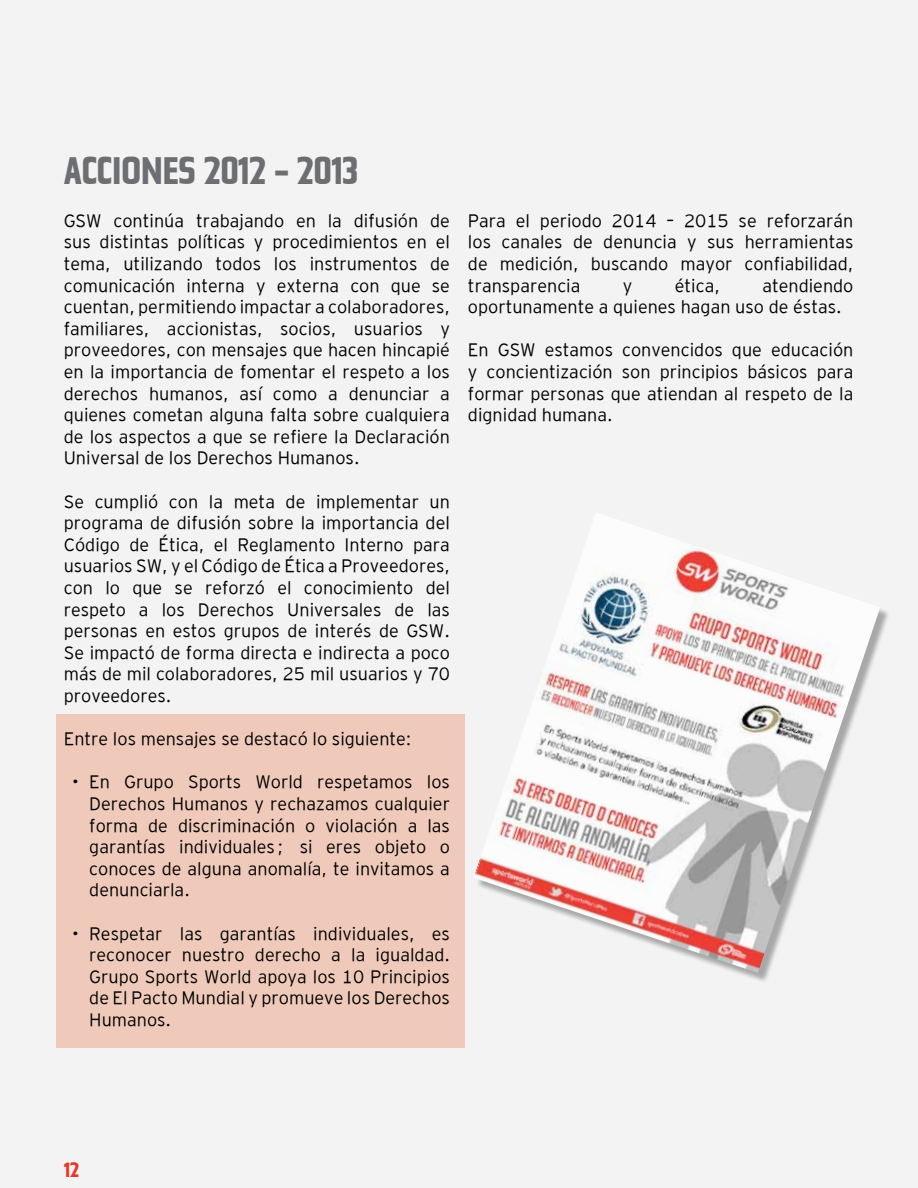
<style>
.page{position:relative;width:918px;height:1188px;background:#f3f3f3}
.page>*{position:absolute;margin:0;border:0;box-sizing:border-box;transform-origin:0 0}
.t1{font:700 expanded 39px "Tasse";color:#6d6e71}
.t2{font:700 expanded 21px "Tasse";color:#ea3529}
.t3{font:18px/21.6px "Interstate Light Mono Light Mono";color:#000;text-align:justify}
</style>
<div class="page">
<div style="left:56px;top:714px;width:408px;height:334px;background:#efcaba"></div>
<img style="left:475px;top:550px;width:405px;height:423px">
<h1 class="t1" style="left:64px;top:148px;width:296px">ACCIONES 2012 - 2013</h1>
<p class="t3" style="left:64px;top:210px;width:388px">GSW continúa trabajando en la difusión de sus distintas políticas y procedimientos en el tema, utilizando todos los instrumentos de comunicación interna y externa con que se cuentan, permitiendo impactar a colaboradores, familiares, accionistas, socios, usuarios y proveedores, con mensajes que hacen hincapié en la importancia de fomentar el respeto a los derechos humanos, así como a denunciar a quienes cometan alguna falta sobre cualquiera de los aspectos a que se refiere la Declaración Universal de los Derechos Humanos.</p>
<p class="t3" style="left:64px;top:490px;width:388px">Se cumplió con la meta de implementar un programa de difusión sobre la importancia del Código de Ética, el Reglamento Interno para usuarios SW, y el Código de Ética a Proveedores, con lo que se reforzó el conocimiento del respeto a los Derechos Universales de las personas en estos grupos de interés de GSW.<br>Se impactó de forma directa e indirecta a poco más de mil colaboradores, 25 mil usuarios y 70 proveedores.</p>
<p class="t3" style="left:64px;top:728px;width:349px">Entre los mensajes se destacó lo siguiente:</p>
<p class="t3" style="left:89px;top:771px;width:362px;text-indent:-17px">• En Grupo Sports World respetamos los Derechos Humanos y rechazamos cualquier forma de discriminación o violación a las garantías individuales… si eres objeto o conoces de alguna anomalía, te invitamos a denunciarla.</p>
<p class="t3" style="left:89px;top:922px;width:362px;text-indent:-17px">• Respetar las garantías individuales, es reconocer nuestro derecho a la igualdad.<br>Grupo Sports World apoya los 10 Principios de El Pacto Mundial y promueve los Derechos Humanos.</p>
<p class="t3" style="left:468px;top:210px;width:387px">Para el periodo 2014 – 2015 se reforzarán los canales de denuncia y sus herramientas de medición, buscando mayor confiabilidad, transparencia</p>
<p class="t3" style="left:623px;top:274px;width:11px">y</p>
<p class="t3" style="left:675px;top:274px;width:47px">ética,</p>
<p class="t3" style="left:468px;top:274px;width:387px;text-indent:294px">atendiendo oportunamente a quienes hagan uso de éstas.</p>
<p class="t3" style="left:468px;top:339px;width:387px">En GSW estamos convencidos que educación y concientización son principios básicos para formar personas que atiendan al respeto de la dignidad humana.</p>
<p class="t2" style="left:64px;top:1158px;width:16px">12</p>
</div>
